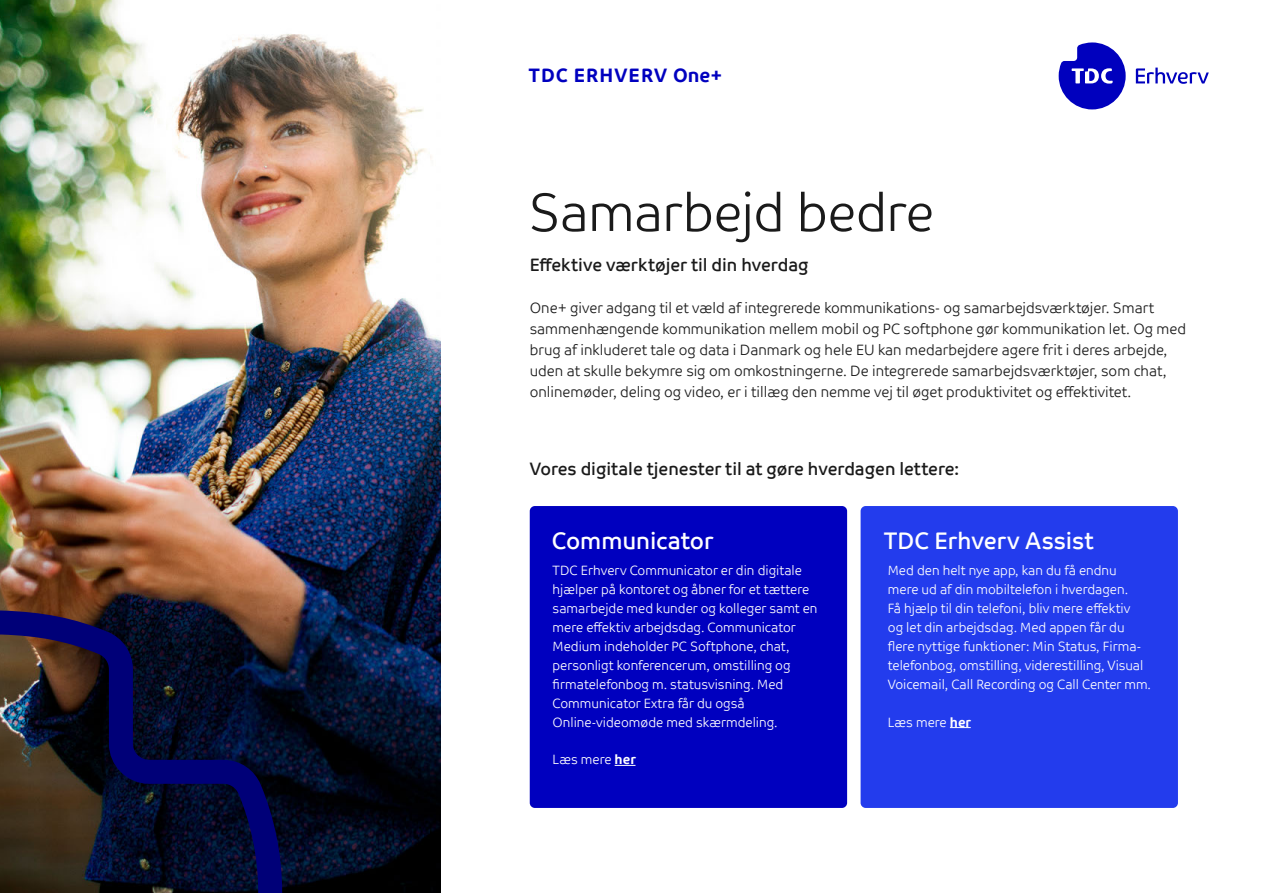
<style>
.page{position:relative;width:1263px;height:893px;background:#fff}
.page>*{position:absolute;margin:0;border:0;box-sizing:border-box;transform-origin:0 0}
.t1{font:54px "TDC Light";letter-spacing:-.01em;color:#1a1a1a}
.t2{font:24px "TDC";color:#fff}
.t3{font:700 19.5px "TDC";letter-spacing:.05em;color:#0000bf}
.t4{font:18px "TDC";color:#1a1a1a}
.t5{font:15px/21px "TDC Light";color:#1a1a1a}
.t6{font:13.5px/18.9px "TDC Light";color:#fff}
.s1{font-family:"TDC";font-weight:700}
</style>
<div class="page">
<img style="left:0;top:0;width:440px;height:893px">
<svg style="left:1136px;top:68px;width:73px;height:16px"></svg>
<svg style="left:1059px;top:42px;width:67px;height:67px"></svg>
<svg style="left:0;top:598px;width:294px;height:295px;background:#1b182d"></svg>
<div style="left:860px;top:506px;width:318px;height:302px;background:#233ced;border-radius:5px"></div>
<div style="left:530px;top:506px;width:317px;height:302px;background:#0000bf;border-radius:5px"></div>
<svg style="left:950px;top:727px;width:21px;height:1px"></svg>
<svg style="left:615px;top:765px;width:20px;height:1px"></svg>
<h3 class="t3" style="left:528px;top:64px;width:195px">TDC ERHVERV One+</h3>
<h1 class="t1" style="left:528px;top:182px;width:407px">Samarbejd bedre</h1>
<h3 class="t4" style="left:530px;top:254px;width:280px">Effektive værktøjer til din hverdag</h3>
<p class="t5" style="left:530px;top:297px;width:658px">One+ giver adgang til et væld af integrerede kommunikations- og samarbejdsværktøjer. Smart sammenhængende kommunikation mellem mobil og PC softphone gør kommunikation let. Og med brug af inkluderet tale og data i Danmark og hele EU kan medarbejdere agere frit i deres arbejde, uden at skulle bekymre sig om omkostningerne. De integrerede samarbejdsværktøjer, som chat, onlinemøder, deling og video, er i tillæg den nemme vej til øget produktivitet og effektivitet.</p>
<h3 class="t4" style="left:530px;top:458px;width:431px">Vores digitale tjenester til at gøre hverdagen lettere:</h3>
<h2 class="t2" style="left:552px;top:526px;width:163px">Communicator</h2>
<h2 class="t2" style="left:884px;top:526px;width:212px">TDC Erhverv Assist</h2>
<p class="t6" style="left:553px;top:561px;width:266px">TDC Erhverv Communicator er din digitale hjælper på kontoret og åbner for et tættere samarbejde med kunder og kolleger samt en mere effektiv arbejdsdag. Communicator Medium indeholder PC Softphone, chat, personligt konferencerum, omstilling og firmatelefonbog m. statusvisning. Med Communicator Extra får du også Online-videomøde med skærmdeling.</p>
<p class="t6" style="left:553px;top:750px;width:85px">Læs mere <span class="s1">her</span></p>
<p class="t6" style="left:888px;top:561px;width:265px">Med den helt nye app, kan du få endnu<br>mere ud af din mobiltelefon i hverdagen.<br>Få hjælp til din telefoni, bliv mere effektiv<br>og let din arbejdsdag. Med appen får du flere nyttige funktioner: Min Status, Firma&shy;telefonbog, omstilling, viderestilling, Visual Voicemail, Call Recording og Call Center mm.</p>
<p class="t6" style="left:888px;top:712px;width:85px">Læs mere <span class="s1">her</span></p>
</div>
